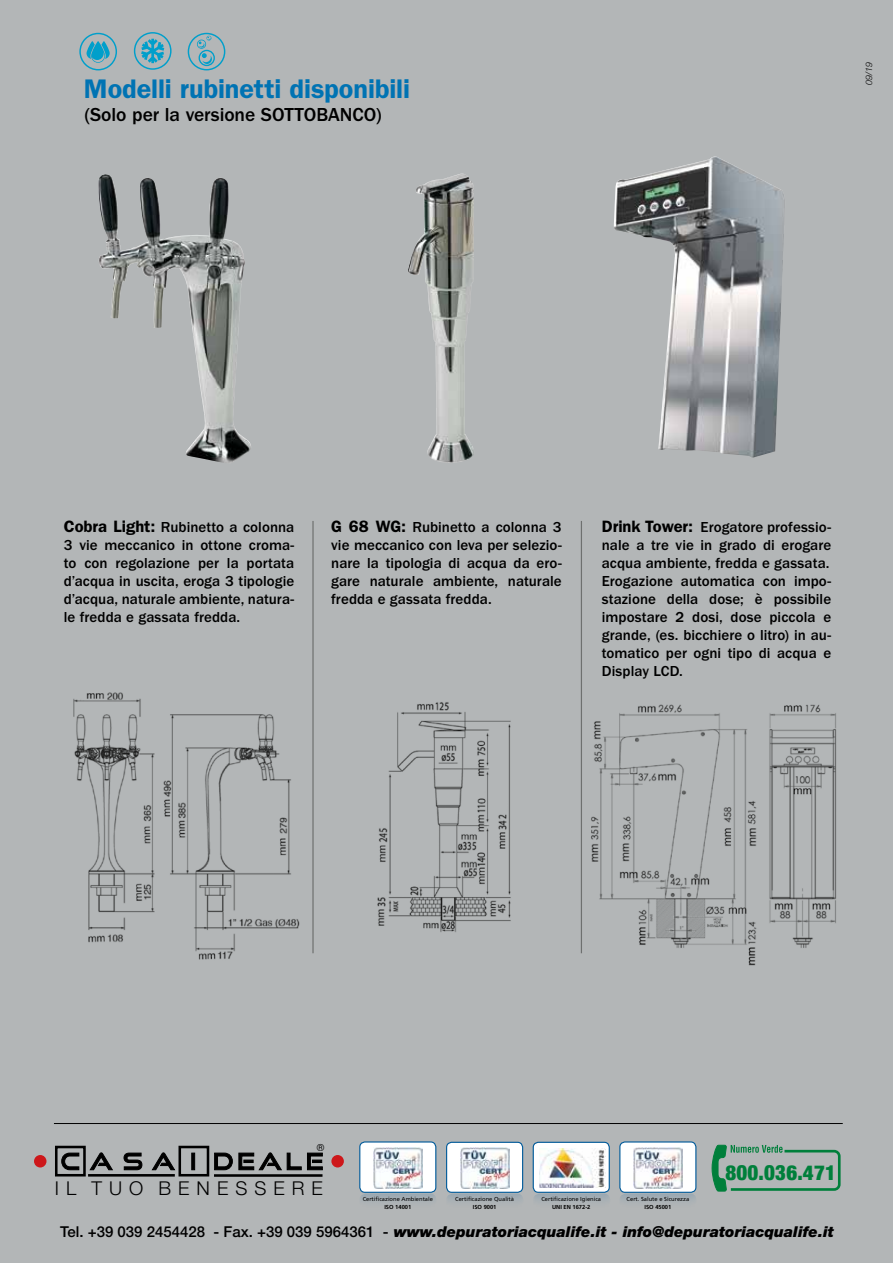
<style>
.page{position:relative;width:893px;height:1263px;background:#b3b6b7}
.page>*{position:absolute;margin:0;border:0;box-sizing:border-box;transform-origin:0 0}
.t1{font:600 27px "ITC Franklin Gothic Std";letter-spacing:-.005em;color:#0073b3}
.t2{font:900 condensed 20.85px "Helvetica Neue";letter-spacing:.01em;color:#007f3b}
.t3{font:500 19.5px "ITC Franklin Gothic Std";letter-spacing:-.005em;color:#000}
.t4{font:300 19.05px "Helvetica Neue LT Std";letter-spacing:.37em;color:#000}
.t5{font:500 15px/18px "ITC Franklin Gothic Std";letter-spacing:.005em;color:#000;text-align:justify}
.t6{font:italic 900 15px "Helvetica Neue LT Std";color:#000}
.t7{font:500 9.45px "ITC Avant Garde Std";color:#000}
.t8{font:italic 300 9px "Helvetica Neue";color:#000}
.t9{font:5.85px "Frutiger LT Std";color:#000}
.t10{font:700 5.85px "Frutiger LT Std";color:#000}
.s1{font-weight:600;font-size:16.5px}
.s2{font-weight:500;font-style:normal}
</style>
<div class="page">
<hr style="left:54px;top:1123px;width:789px;height:1px;background:#000">
<div style="left:55px;top:1146px;width:31px;height:30px;border:3px solid #000"></div>
<div style="left:178px;top:1146px;width:31px;height:30px;border:3px solid #000"></div>
<svg style="left:61px;top:1152px;width:115px;height:19px"></svg>
<svg style="left:191px;top:1152px;width:132px;height:19px"></svg>
<hr style="left:88px;top:1174px;width:87px;height:2px;background:#000">
<hr style="left:214px;top:1174px;width:108px;height:3px;background:#000">
<div style="left:34px;top:1155px;width:12px;height:12px;background:#cd171a;border-radius:50%"></div>
<div style="left:331px;top:1155px;width:13px;height:12px;background:#cd171a;border-radius:50%"></div>
<svg style="left:712px;top:1145px;width:129px;height:47px"></svg>
<img style="left:614px;top:156px;width:171px;height:302px">
<img style="left:408px;top:174px;width:66px;height:289px">
<hr style="left:312px;top:521px;width:2px;height:432px;background:#9d9d9c">
<hr style="left:581px;top:521px;width:1px;height:432px;background:#9d9d9c">
<svg style="left:79px;top:33px;width:38px;height:37px"></svg>
<svg style="left:134px;top:32px;width:38px;height:38px"></svg>
<svg style="left:188px;top:33px;width:37px;height:37px"></svg>
<img style="left:377px;top:702px;width:134px;height:230px">
<img style="left:73px;top:683px;width:240px;height:277px">
<img style="left:580px;top:698px;width:256px;height:267px">
<img style="left:98px;top:175px;width:153px;height:288px">
<div style="left:360px;top:1194px;width:76px;height:16px;background:linear-gradient(to right,#a9b1b5,#aab1b5);border-radius:6px"></div>
<div style="left:359px;top:1193px;width:78px;height:17px;border:1px solid #005a9a;border-radius:6px"></div>
<div style="left:447px;top:1194px;width:76px;height:16px;background:linear-gradient(to right,#a9b1b5,#aab1b5);border-radius:6px"></div>
<div style="left:446px;top:1193px;width:78px;height:17px;border:1px solid #005a9a;border-radius:6px"></div>
<div style="left:534px;top:1194px;width:76px;height:16px;background:linear-gradient(to right,#a9b1b5,#a9b1b5);border-radius:6px"></div>
<div style="left:533px;top:1193px;width:77px;height:17px;border:1px solid #005a9a;border-radius:6px"></div>
<div style="left:620px;top:1194px;width:76px;height:16px;background:linear-gradient(to right,#a9b1b5,#aab1b5);border-radius:6px"></div>
<div style="left:619px;top:1193px;width:78px;height:17px;border:1px solid #005a9a;border-radius:6px"></div>
<div style="left:447px;top:1142px;width:76px;height:50px;background:#fff;border-radius:5px"></div>
<div style="left:446px;top:1142px;width:77px;height:51px;border:1px solid #005a9a;border-radius:5px"></div>
<div style="left:533px;top:1142px;width:76px;height:50px;background:#fff;border-radius:5px"></div>
<div style="left:533px;top:1142px;width:77px;height:51px;border:1px solid #005a9a;border-radius:5px"></div>
<div style="left:620px;top:1142px;width:76px;height:50px;background:#fff;border-radius:5px"></div>
<div style="left:619px;top:1141px;width:77px;height:52px;border:1px solid #005a9a;border-radius:5px"></div>
<div style="left:360px;top:1142px;width:76px;height:50px;background:#fff;border-radius:5px"></div>
<div style="left:359px;top:1141px;width:77px;height:52px;border:1px solid #005a9a;border-radius:5px"></div>
<img style="left:540px;top:1148px;width:65px;height:39px">
<img style="left:373px;top:1147px;width:50px;height:41px">
<img style="left:460px;top:1147px;width:49px;height:41px">
<img style="left:633px;top:1147px;width:50px;height:41px">
<h1 class="t1" style="left:84px;top:73px;width:328px">Modelli rubinetti disponibili</h1>
<h3 class="t3" style="left:85px;top:103px;width:299px">(Solo per la versione SOTTOBANCO)</h3>
<p class="t8" style="left:862px;top:85px;width:25px;rotate:-90deg">09/19</p>
<p class="t5" style="left:64px;top:518px;width:232px"><span class="s1">Cobra Light:</span> Rubinetto a colonna 3 vie meccanico in ottone croma&shy;to con regolazione per la portata d’acqua in uscita, eroga 3 tipologie d’acqua, naturale ambiente, natura&shy;le fredda e gassata fredda.</p>
<p class="t5" style="left:331px;top:518px;width:232px"><span class="s1">G 68 WG:</span> Rubinetto a colonna 3 vie meccanico con leva per selezio&shy;nare la tipologia di acqua da ero&shy;gare naturale ambiente, naturale fredda e gassata fredda.</p>
<p class="t5" style="left:602px;top:518px;width:231px"><span class="s1">Drink Tower:</span> Erogatore professio&shy;nale a tre vie in grado di erogare acqua ambiente, fredda e gassata.<br>Erogazione automatica con impo&shy;stazione della dose; è possibile impostare 2 dosi, dose piccola e grande, (es. bicchiere o litro) in au&shy;tomatico per ogni tipo di acqua e Display LCD.</p>
<p class="t7" style="left:317px;top:1141px;width:9px">®</p>
<p class="t4" style="left:55px;top:1177px;width:269px">IL TUO BENESSERE</p>
<p class="t9" style="left:363px;top:1196px;width:72px">Certificazione Ambientale</p>
<p class="t10" style="left:384px;top:1203px;width:28px">ISO 14001</p>
<p class="t9" style="left:455px;top:1196px;width:60px">Certificazione Qualità</p>
<p class="t10" style="left:473px;top:1203px;width:25px">ISO 9001</p>
<p class="t9" style="left:541px;top:1196px;width:61px">Certificazione Igienica</p>
<p class="t10" style="left:552px;top:1203px;width:40px">UNI EN 1672-2</p>
<p class="t9" style="left:627px;top:1196px;width:64px">Cert. Salute e Sicurezza</p>
<p class="t10" style="left:644px;top:1203px;width:28px">ISO 45001</p>
<h2 class="t2" style="left:725px;top:1155px;width:112px">800.036.471</h2>
<p class="t6" style="left:60px;top:1223px;width:775px"><span class="s2">Tel. +39 039 2454428 - Fax. +39 039 5964361 -</span> www.depuratoriacqualife.it - info@depuratoriacqualife.it</p>
</div>
